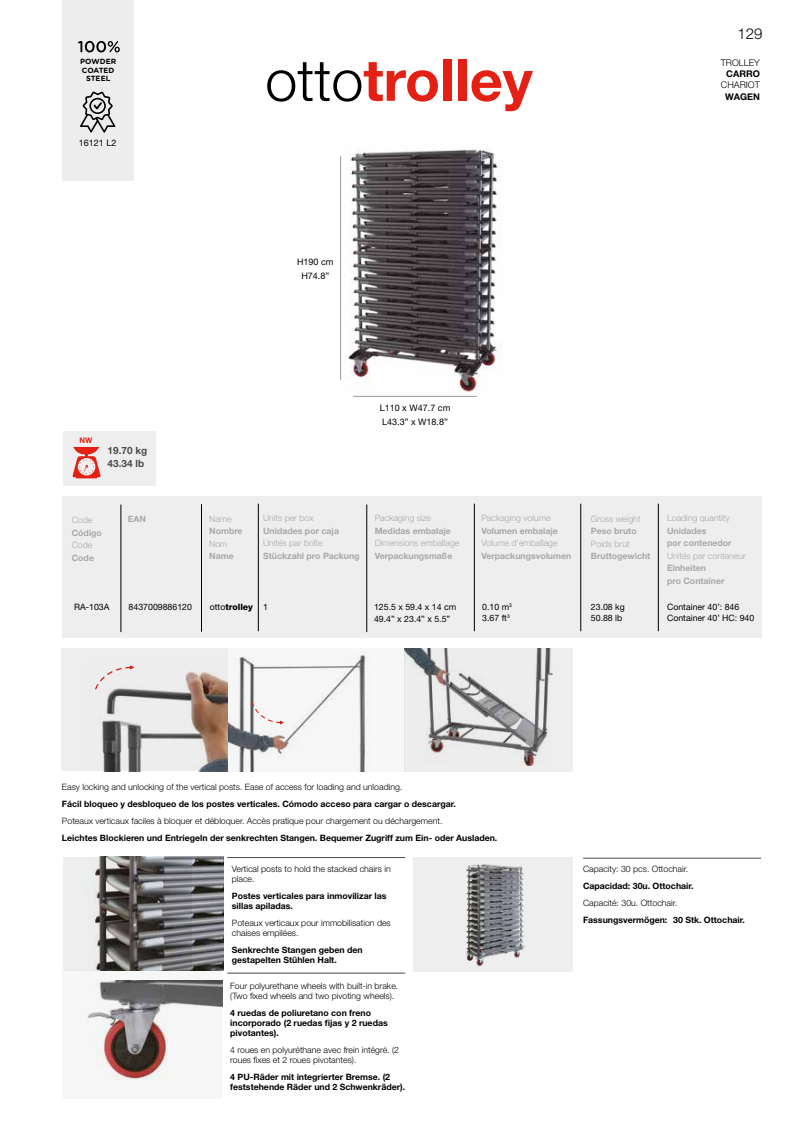
<style>
.page{position:relative;width:798px;height:1134px;background:#fff}
.page>*{position:absolute;margin:0;border:0;box-sizing:border-box;transform-origin:0 0}
.t1{font:700 57.5px "Helvetica Neue LT Std";color:#e41f13}
.t2{font:300 15px "Helvetica Neue LT Std";color:#000}
.t3{font:700 10px/13.8px "Helvetica Neue LT Std";color:#4a4a49}
.t4{font:300 9.25px "Helvetica Neue LT Std";color:#000}
.t5{font:700 9.25px "Helvetica Neue LT Std";color:#000}
.t6{font:9px/14.6px "Helvetica Neue LT Std";color:#000;text-align:center}
.t7{font:700 8.75px/10px "Helvetica Neue LT Std";color:#000}
.t8{font:300 8.75px/10px "Helvetica Neue LT Std";color:#000}
.t9{font:700 8.75px/12.5px "Helvetica Neue LT Std";color:#a8a8a7}
.t10{font:300 8.75px "Helvetica Neue LT Std";color:#a8a8a7}
.t11{font:8.75px/11.2px "Helvetica Neue LT Std";color:#000}
.t12{font:800 8.75px "Helvetica Neue";color:#000}
.t13{font:700 7.62px "Helvetica Neue LT Std";color:#e41f13}
.t14{font:700 7.5px/8.8px "Gotham Rounded";color:#000;text-align:center}
.s1{font-weight:300;color:#000}
.s2{font-family:"Helvetica Neue LT Std";font-weight:400}
</style>
<div class="page">
<div style="left:63px;top:432px;width:93px;height:54px;background:#eee"></div>
<div style="left:62px;top:496px;width:699px;height:142px;background:#eee"></div>
<svg style="left:72px;top:447px;width:29px;height:31px"></svg>
<img style="left:99px;top:856px;width:124px;height:114px">
<svg style="left:64px;top:857px;width:128px;height:113px;background:#8c8b8b"></svg>
<svg style="left:404px;top:648px;width:168px;height:124px;background:#cfcfcf"></svg>
<hr style="left:201px;top:504px;width:1px;height:128px;background:#000">
<hr style="left:258px;top:504px;width:1px;height:127px;background:#000">
<hr style="left:120px;top:504px;width:1px;height:128px;background:#000">
<hr style="left:366px;top:504px;width:1px;height:128px;background:#000">
<hr style="left:474px;top:504px;width:1px;height:127px;background:#000">
<hr style="left:580px;top:504px;width:1px;height:127px;background:#000">
<hr style="left:657px;top:504px;width:1px;height:127px;background:#000">
<hr style="left:583px;top:858px;width:177px;height:1px;background:#4a4a49">
<hr style="left:227px;top:973px;width:178px;height:1px;background:#4a4a49">
<hr style="left:227px;top:857px;width:178px;height:1px;background:#4a4a49">
<img style="left:345px;top:149px;width:157px;height:243px">
<hr style="left:340px;top:156px;width:1px;height:224px;background:#9d9d9c">
<hr style="left:353px;top:396px;width:123px;height:1px;background:#9d9d9c">
<svg style="left:63px;top:970px;width:159px;height:111px;fill:#f6f6f6"></svg>
<div style="left:62px;top:0;width:71px;height:181px;background:#ededed"></div>
<svg style="left:80px;top:92px;width:35px;height:41px"></svg>
<svg style="left:78px;top:41px;width:42px;height:11px"></svg>
<svg style="left:62px;top:648px;width:166px;height:122px;background:#ccc7c4"></svg>
<div style="left:228px;top:648px;width:176px;height:124px;background:#f7f7f7"></div>
<div style="left:413px;top:858px;width:159px;height:114px;background:#eee"></div>
<img style="left:466px;top:864px;width:59px;height:103px">
<p class="t14" style="left:80px;top:56px;width:37px">POWDER<br>COATED<br>STEEL</p>
<p class="t6" style="left:79px;top:135px;width:39px">16121 L2</p>
<h1 class="t1" style="left:265px;top:45px;width:269px"><span class="s1">otto</span>trolley</h1>
<p class="t6" style="left:297px;top:254px;width:38px">H190 cm<br>H74.8”</p>
<h2 class="t2" style="left:737px;top:25px;width:27px">129</h2>
<p class="t4" style="left:720px;top:57px;width:41px">TROLLEY</p>
<p class="t5" style="left:726px;top:68px;width:35px">CARRO</p>
<p class="t4" style="left:720px;top:79px;width:40px">CHARIOT</p>
<p class="t5" style="left:724px;top:90px;width:36px">WAGEN</p>
<p class="t13" style="left:79px;top:436px;width:14px">NW</p>
<p class="t3" style="left:108px;top:443px;width:41px">19.70 kg<br>43.34 lb</p>
<p class="t10" style="left:72px;top:515px;width:22px">Code</p>
<p class="t9" style="left:72px;top:526px;width:32px">Código</p>
<p class="t10" style="left:72px;top:540px;width:22px">Code</p>
<p class="t9" style="left:72px;top:551px;width:24px">Code</p>
<p class="t9" style="left:128px;top:513px;width:20px">EAN</p>
<p class="t10" style="left:209px;top:513px;width:24px">Name</p>
<p class="t9" style="left:209px;top:525px;width:35px">Nombre</p>
<p class="t10" style="left:209px;top:538px;width:20px">Nom</p>
<p class="t9" style="left:209px;top:550px;width:26px">Name</p>
<p class="t6" style="left:379px;top:400px;width:72px;text-align:left">L110 x W47.7 cm<br>L43.3” x W18.8”</p>
<p class="t10" style="left:263px;top:513px;width:52px">Units per box</p>
<p class="t9" style="left:263px;top:524px;width:77px">Unidades por caja</p>
<p class="t10" style="left:263px;top:538px;width:61px">Unités par boîte</p>
<p class="t9" style="left:263px;top:549px;width:98px">Stückzahl pro Packung</p>
<p class="t10" style="left:374px;top:513px;width:58px">Packaging size</p>
<p class="t9" style="left:374px;top:524px;width:78px">Medidas embalaje</p>
<p class="t10" style="left:374px;top:538px;width:86px">Dimensions emballage</p>
<p class="t9" style="left:374px;top:549px;width:79px">Verpackungsmaße</p>
<p class="t10" style="left:481px;top:513px;width:71px">Packaging volume</p>
<p class="t9" style="left:481px;top:524px;width:78px">Volumen embalaje</p>
<p class="t10" style="left:481px;top:538px;width:78px">Volume d’emballage</p>
<p class="t9" style="left:481px;top:549px;width:91px">Verpackungsvolumen</p>
<p class="t10" style="left:590px;top:513px;width:51px">Gross weight</p>
<p class="t9" style="left:590px;top:525px;width:47px">Peso bruto</p>
<p class="t10" style="left:590px;top:538px;width:40px">Poids brut</p>
<p class="t9" style="left:590px;top:550px;width:61px">Bruttogewicht</p>
<p class="t10" style="left:666px;top:513px;width:64px">Loading quantity</p>
<p class="t9" style="left:666px;top:524px;width:66px">Unidades<br>por contenedor</p>
<p class="t10" style="left:666px;top:550px;width:80px">Unités par conteneur</p>
<p class="t9" style="left:666px;top:561px;width:59px">Einheiten<br>pro Container</p>
<p class="t11" style="left:74px;top:601px;width:37px">RA-103A</p>
<p class="t11" style="left:129px;top:601px;width:65px">8437009886120</p>
<p class="t12" style="left:210px;top:601px;width:60px"><span class="s2">otto</span>trolley <span class="s2">1</span></p>
<p class="t11" style="left:374px;top:601px;width:84px">125.5 x 59.4 x 14 cm<br>49.4” x 23.4” x 5.5”</p>
<p class="t11" style="left:482px;top:601px;width:31px">0.10 m<sup>3<br></sup>3.67 ft<sup>3</sup></p>
<p class="t11" style="left:590px;top:601px;width:35px">23.08 kg<br>50.88 lb</p>
<p class="t11" style="left:666px;top:601px;width:89px">Container 40’: 846<br>Container 40’ HC: 940</p>
<p class="t8" style="left:62px;top:782px;width:342px">Easy locking and unlocking of the vertical posts. Ease of access for loading and unloading.</p>
<p class="t7" style="left:62px;top:799px;width:395px">Fácil bloqueo y desbloqueo de los postes verticales. Cómodo acceso para cargar o descargar.</p>
<p class="t8" style="left:62px;top:816px;width:382px">Poteaux verticaux faciles à bloquer et débloquer. Accès pratique pour chargement ou déchargement.</p>
<p class="t7" style="left:62px;top:833px;width:437px">Leichtes Blockieren und Entriegeln der senkrechten Stangen. Bequemer Zugriff zum Ein- oder Ausladen.</p>
<p class="t8" style="left:232px;top:863px;width:160px">Vertical posts to hold the stacked chairs in place.</p>
<p class="t7" style="left:232px;top:890px;width:156px">Postes verticales para inmovilizar las sillas apiladas.</p>
<p class="t8" style="left:232px;top:917px;width:160px">Poteaux verticaux pour immobilisation des chaises empilées.</p>
<p class="t7" style="left:232px;top:944px;width:132px">Senkrechte Stangen geben den gestapelten Stühlen Halt.</p>
<p class="t8" style="left:230px;top:980px;width:169px">Four polyurethane wheels with built-in brake. (Two fixed wheels and two pivoting wheels).</p>
<p class="t7" style="left:230px;top:1007px;width:159px">4 ruedas de poliuretano con freno incorporado (2 ruedas fijas y 2 ruedas pivotantes).</p>
<p class="t8" style="left:230px;top:1044px;width:170px">4 roues en polyuréthane avec frein intégré. (2 roues fixes et 2 roues pivotantes).</p>
<p class="t7" style="left:230px;top:1071px;width:176px">4 PU-Räder mit integrierter Bremse. (2 feststehende Räder und 2 Schwenkräder).</p>
<p class="t8" style="left:583px;top:863px;width:107px">Capacity: 30 pcs. Ottochair.</p>
<p class="t7" style="left:583px;top:880px;width:112px">Capacidad: 30u. Ottochair.</p>
<p class="t8" style="left:583px;top:897px;width:96px">Capacité: 30u. Ottochair.</p>
<p class="t7" style="left:583px;top:914px;width:163px">Fassungsvermögen: 30 Stk. Ottochair.</p>
</div>
